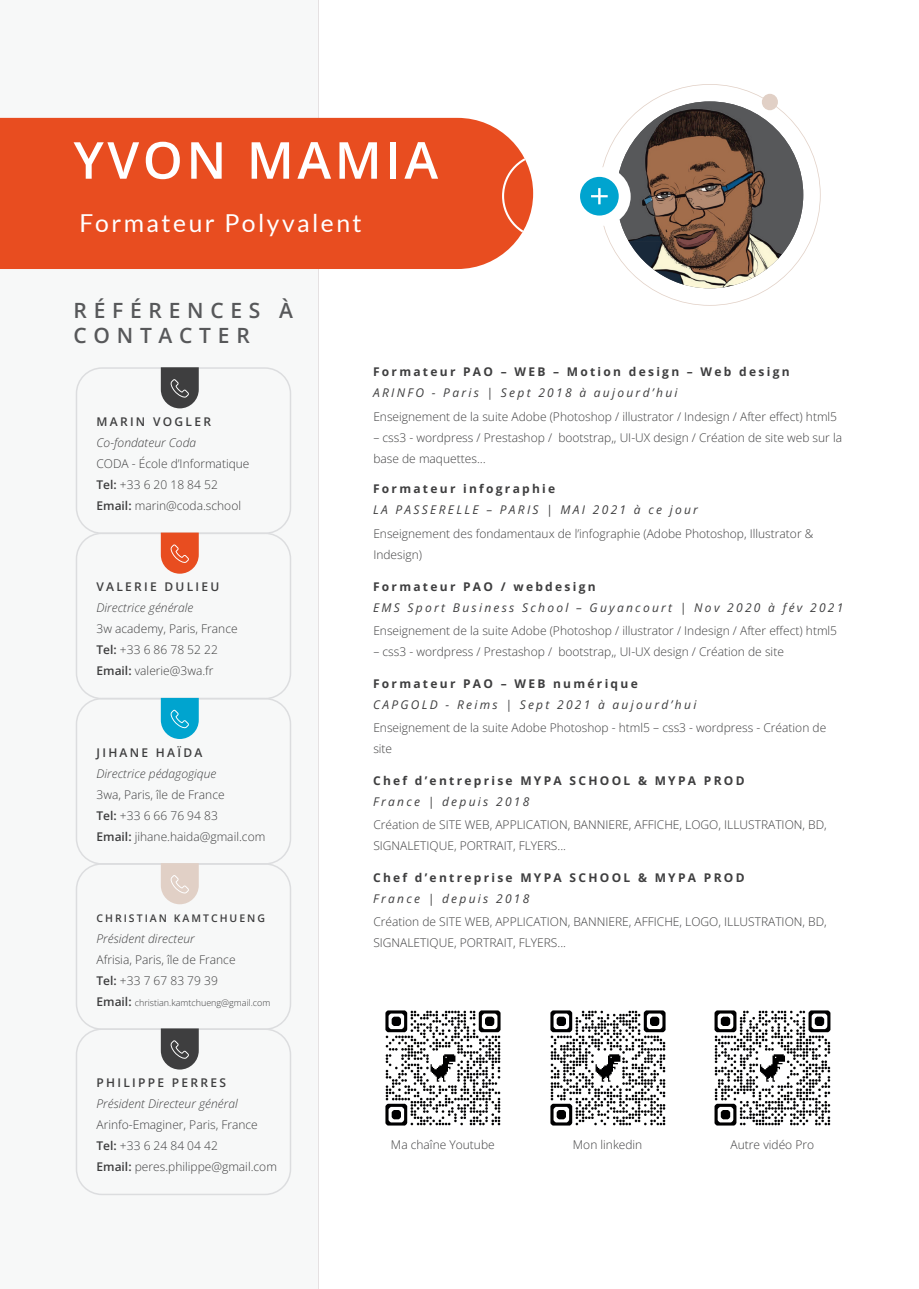
<style>
.page{position:relative;width:919px;height:1289px;background:#fff}
.page>*{position:absolute;margin:0;border:0;box-sizing:border-box;transform-origin:0 0}
.t1{font:600 51px "Open Sans";letter-spacing:.07em;color:#fff}
.t2{font:24.75px "Lato";letter-spacing:.1em;color:#fff}
.t3{font:600 21px/25.2px "Open Sans";letter-spacing:.32em;color:#57585a}
.t4{font:300 12px/21px "Open Sans";color:#3e3e3f}
.t5{font:italic 12px "Open Sans";letter-spacing:.19em;color:#3e3e3f}
.t6{font:700 12px "Open Sans";letter-spacing:.19em;color:#3e3e3f}
.t7{font:italic 300 12px "Open Sans";color:#3e3e3f}
.t8{font:600 12px "Open Sans";letter-spacing:.19em;color:#3e3e3f}
.t9{font:600 10.5px "Open Sans";letter-spacing:.19em;color:#3e3e3f}
.t10{font:300 9px "Open Sans";color:#3e3e3f}
.s1{font-weight:600}
.s2{font-weight:600;font-size:12px}
</style>
<div class="page">
<hr style="left:317px;top:0;width:2px;height:1288px;background:#e5e1e2">
<div style="left:0;top:0;width:317px;height:1288px;background:#f7f8f8"></div>
<svg style="left:76px;top:367px;width:215px;height:828px"></svg>
<div style="left:0;top:118px;width:522px;height:151px;background:#e84d20"></div>
<svg style="left:502px;top:153px;width:31px;height:86px"></svg>
<svg style="left:602px;top:84px;width:218px;height:222px"></svg>
<img style="left:616px;top:101px;width:187px;height:141px">
<img style="left:628px;top:241px;width:162px;height:47px">
<div style="left:572px;top:167px;width:58px;height:59px;background:#fff;border-radius:50%"></div>
<div style="left:580px;top:177px;width:38px;height:38px;background:#00a4cf;border-radius:50%"></div>
<div style="left:761px;top:94px;width:16px;height:16px;background:#e1d0c6;border-radius:50%"></div>
<svg style="left:591px;top:188px;width:16px;height:16px"></svg>
<img style="left:385px;top:1010px;width:116px;height:116px">
<img style="left:550px;top:1010px;width:116px;height:116px">
<img style="left:714px;top:1010px;width:117px;height:116px">
<h1 class="t1" style="left:74px;top:125px;width:366px">YVON MAMIA</h1>
<h2 class="t2" style="left:80px;top:209px;width:284px">Formateur Polyvalent</h2>
<h3 class="t3" style="left:74px;top:297px;width:221px">RÉFÉRENCES À<br>CONTACTER</h3>
<p class="t8" style="left:96px;top:413px;width:116px">MARIN VOGLER</p>
<p class="t7" style="left:96px;top:434px;width:101px">Co-fondateur Coda</p>
<p class="t4" style="left:96px;top:453px;width:154px">CODA - École d’Informatique<br><span class="s1">Tel:</span> +33 6 20 18 84 52<br><span class="s1">Email:</span> marin@coda.school</p>
<p class="t8" style="left:96px;top:578px;width:124px">VALERIE DULIEU</p>
<p class="t7" style="left:96px;top:599px;width:98px">Directrice générale</p>
<p class="t4" style="left:96px;top:618px;width:143px">3w academy, Paris, France<br><span class="s1">Tel:</span> +33 6 86 78 52 22<br><span class="s1">Email:</span> valerie@3wa.fr</p>
<p class="t8" style="left:96px;top:744px;width:107px">JIHANE HAÏDA</p>
<p class="t7" style="left:96px;top:764px;width:121px">Directrice pédagogique</p>
<p class="t4" style="left:96px;top:783px;width:170px">3wa, Paris, île de France<br><span class="s1">Tel:</span> +33 6 66 76 94 83<br><span class="s1">Email:</span> jihane.haida@gmail.com</p>
<p class="t9" style="left:96px;top:910px;width:170px">CHRISTIAN KAMTCHUENG</p>
<p class="t7" style="left:96px;top:930px;width:100px">Président directeur</p>
<p class="t4" style="left:96px;top:948px;width:141px">Afrisia, Paris, île de France<br><span class="s1">Tel:</span> +33 7 67 83 79 39</p>
<p class="t10" style="left:96px;top:996px;width:175px"><span class="s2">Email:</span> christian.kamtchueng@gmail.com</p>
<p class="t8" style="left:96px;top:1074px;width:131px">PHILIPPE PERRES</p>
<p class="t7" style="left:96px;top:1095px;width:143px">Président Directeur général</p>
<p class="t4" style="left:96px;top:1113px;width:182px">Arinfo-Emaginer, Paris, France<br><span class="s1">Tel:</span> +33 6 24 84 04 42<br><span class="s1">Email:</span> peres.philippe@gmail.com</p>
<p class="t6" style="left:373px;top:363px;width:418px">Formateur PAO – WEB – Motion design – Web design</p>
<p class="t5" style="left:373px;top:385px;width:306px">ARINFO - Paris | Sept 2018 à aujourd’hui</p>
<p class="t4" style="left:373px;top:405px;width:465px">Enseignement de la suite Adobe (Photoshop / illustrator / Indesign / After effect) html5</p>
<p class="t4" style="left:373px;top:426px;width:470px">– css3 - wordpress / Prestashop / bootstrap,, UI-UX design / Création de site web sur la base de maquettes…</p>
<p class="t6" style="left:373px;top:480px;width:184px">Formateur infographie</p>
<p class="t5" style="left:373px;top:501px;width:326px">LA PASSERELLE – PARIS | MAI 2021 à ce jour</p>
<p class="t4" style="left:373px;top:522px;width:441px">Enseignement des fondamentaux de l’infographie (Adobe Photoshop, Illustrator &amp;<br>Indesign)</p>
<p class="t6" style="left:373px;top:578px;width:224px">Formateur PAO / webdesign</p>
<p class="t5" style="left:373px;top:599px;width:472px">EMS Sport Business School – Guyancourt | Nov 2020 à fév 2021</p>
<p class="t4" style="left:373px;top:620px;width:465px">Enseignement de la suite Adobe (Photoshop / illustrator / Indesign / After effect) html5</p>
<p class="t4" style="left:373px;top:641px;width:412px">– css3 - wordpress / Prestashop / bootstrap,, UI-UX design / Création de site</p>
<p class="t6" style="left:373px;top:675px;width:266px">Formateur PAO – WEB numérique</p>
<p class="t5" style="left:373px;top:696px;width:325px">CAPGOLD - Reims | Sept 2021 à aujourd’hui</p>
<p class="t4" style="left:373px;top:717px;width:454px">Enseignement de la suite Adobe Photoshop - html5 – css3 - wordpress - Création de site</p>
<p class="t6" style="left:373px;top:771px;width:373px">Chef d’entreprise MYPA SCHOOL &amp; MYPA PROD</p>
<p class="t5" style="left:373px;top:793px;width:158px">France | depuis 2018</p>
<p class="t4" style="left:373px;top:813px;width:455px">Création de SITE WEB, APPLICATION, BANNIERE, AFFICHE, LOGO, ILLUSTRATION, BD,<br>SIGNALETIQUE, PORTRAIT, FLYERS...</p>
<p class="t6" style="left:373px;top:869px;width:373px">Chef d’entreprise MYPA SCHOOL &amp; MYPA PROD</p>
<p class="t5" style="left:373px;top:890px;width:158px">France | depuis 2018</p>
<p class="t4" style="left:373px;top:911px;width:455px">Création de SITE WEB, APPLICATION, BANNIERE, AFFICHE, LOGO, ILLUSTRATION, BD,<br>SIGNALETIQUE, PORTRAIT, FLYERS...</p>
<p class="t4" style="left:391px;top:1133px;width:105px">Ma chaîne Youtube</p>
<p class="t4" style="left:573px;top:1133px;width:71px">Mon linkedin</p>
<p class="t4" style="left:730px;top:1133px;width:85px">Autre vidéo Pro</p>
</div>
